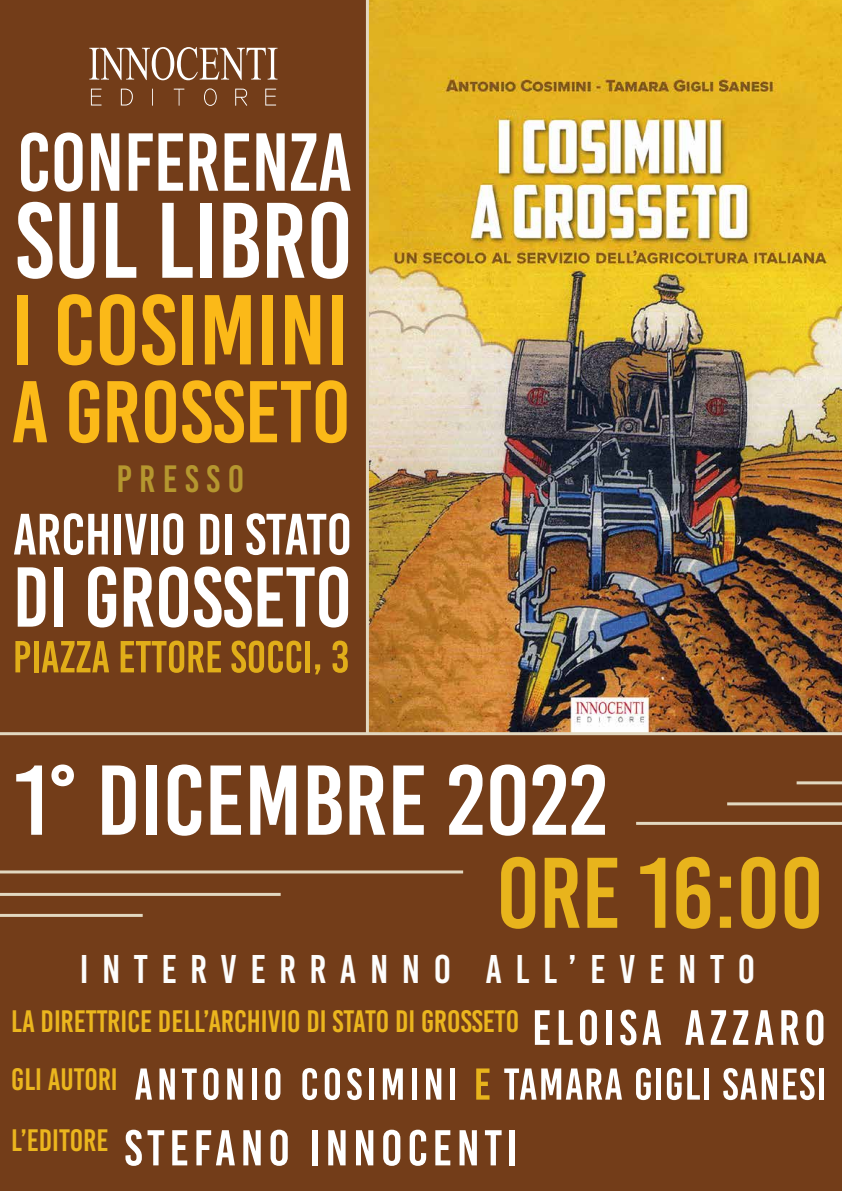
<style>
.page{position:relative;width:842px;height:1191px;background:#733d19}
.page>*{position:absolute;margin:0;border:0;box-sizing:border-box;transform-origin:0 0}
.t1{font:107px "Bebas Kai";color:#fff}
.t2{font:100px "Bebas Kai";color:#e8b41c}
.t3{font:98.9px "Bebas Kai";color:#fff}
.t4{font:98.9px "Bebas Kai";color:#fbb918}
.t5{font:87.4px "Bebas Kai";color:#fbb918}
.t6{font:82px "Bebas Kai";color:#fff}
.t7{font:40px "Bebas Kai";letter-spacing:.34em;color:#fdfdfc}
.t8{font:38px "Bebas Kai";letter-spacing:.2em;color:#b5972f}
.t9{font:31px/59.7px "Bebas Kai";color:#ebb61e}
</style>
<div class="page">
<img style="left:369px;top:0;width:473px;height:732px">
<hr style="left:366px;top:0;width:3px;height:733px;background:#e2d8c0">
<hr style="left:0;top:732px;width:842px;height:3px;background:#e2d8c0">
<hr style="left:0;top:870px;width:463px;height:3px;background:#e2d8c0">
<hr style="left:636px;top:822px;width:206px;height:3px;background:#e2d8c0">
<hr style="left:727px;top:802px;width:115px;height:3px;background:#e2d8c0">
<hr style="left:797px;top:781px;width:45px;height:3px;background:#e2d8c0">
<hr style="left:0;top:893px;width:281px;height:3px;background:#e2d8c0">
<hr style="left:0;top:914px;width:143px;height:3px;background:#e2d8c0">
<svg style="left:89px;top:47px;width:188px;height:33px"></svg>
<svg style="left:91px;top:89px;width:11px;height:16px"></svg>
<svg style="left:121px;top:89px;width:12px;height:16px"></svg>
<svg style="left:152px;top:89px;width:1px;height:17px"></svg>
<svg style="left:174px;top:89px;width:10px;height:17px"></svg>
<svg style="left:204px;top:88px;width:13px;height:18px"></svg>
<svg style="left:235px;top:89px;width:12px;height:17px"></svg>
<svg style="left:265px;top:89px;width:11px;height:16px"></svg>
<svg style="left:14px;top:513px;width:94px;height:42px"></svg>
<div style="left:114px;top:514px;width:7px;height:40px;background:#fff"></div>
<svg style="left:125px;top:514px;width:22px;height:40px"></svg>
<div style="left:151px;top:514px;width:6px;height:40px;background:#fff"></div>
<svg style="left:163px;top:513px;width:20px;height:42px"></svg>
<svg style="left:200px;top:514px;width:19px;height:40px"></svg>
<div style="left:225px;top:514px;width:6px;height:40px;background:#fff"></div>
<svg style="left:246px;top:513px;width:103px;height:42px"></svg>
<svg style="left:18px;top:567px;width:27px;height:59px"></svg>
<div style="left:54px;top:567px;width:9px;height:59px;background:#fff"></div>
<svg style="left:88px;top:566px;width:28px;height:61px"></svg>
<svg style="left:124px;top:566px;width:64px;height:61px"></svg>
<svg style="left:194px;top:566px;width:58px;height:61px"></svg>
<svg style="left:258px;top:566px;width:90px;height:61px"></svg>
<svg style="left:15px;top:641px;width:15px;height:31px"></svg>
<hr style="left:34px;top:641px;width:4px;height:31px;background:#e1ae19">
<svg style="left:42px;top:641px;width:67px;height:31px"></svg>
<svg style="left:121px;top:640px;width:100px;height:33px"></svg>
<svg style="left:231px;top:640px;width:70px;height:33px"></svg>
<div style="left:305px;top:641px;width:5px;height:31px;background:#e1ae19"></div>
<svg style="left:315px;top:664px;width:5px;height:10px"></svg>
<svg style="left:333px;top:640px;width:15px;height:33px"></svg>
<svg style="left:535px;top:1010px;width:15px;height:34px"></svg>
<svg style="left:559px;top:1010px;width:14px;height:34px"></svg>
<svg style="left:580px;top:1009px;width:17px;height:36px"></svg>
<div style="left:607px;top:1010px;width:5px;height:34px;background:#fff"></div>
<svg style="left:620px;top:1009px;width:16px;height:36px"></svg>
<svg style="left:642px;top:1010px;width:19px;height:34px"></svg>
<svg style="left:685px;top:1010px;width:19px;height:34px"></svg>
<svg style="left:711px;top:1010px;width:15px;height:34px"></svg>
<svg style="left:733px;top:1010px;width:15px;height:34px"></svg>
<svg style="left:755px;top:1010px;width:18px;height:34px"></svg>
<svg style="left:781px;top:1010px;width:18px;height:34px"></svg>
<svg style="left:806px;top:1009px;width:17px;height:36px"></svg>
<svg style="left:135px;top:1068px;width:17px;height:31px"></svg>
<svg style="left:159px;top:1068px;width:16px;height:31px"></svg>
<svg style="left:182px;top:1068px;width:15px;height:31px"></svg>
<svg style="left:203px;top:1068px;width:15px;height:32px"></svg>
<svg style="left:227px;top:1068px;width:16px;height:31px"></svg>
<hr style="left:252px;top:1068px;width:4px;height:31px;background:#fff">
<svg style="left:265px;top:1068px;width:15px;height:32px"></svg>
<svg style="left:302px;top:1068px;width:15px;height:32px"></svg>
<svg style="left:325px;top:1068px;width:15px;height:32px"></svg>
<svg style="left:347px;top:1068px;width:15px;height:32px"></svg>
<div style="left:369px;top:1068px;width:5px;height:31px;background:#fff"></div>
<svg style="left:383px;top:1068px;width:20px;height:31px"></svg>
<div style="left:412px;top:1068px;width:5px;height:31px;background:#fff"></div>
<svg style="left:426px;top:1068px;width:15px;height:31px"></svg>
<div style="left:450px;top:1068px;width:5px;height:31px;background:#fff"></div>
<svg style="left:476px;top:1068px;width:13px;height:31px"></svg>
<svg style="left:504px;top:1068px;width:118px;height:31px"></svg>
<svg style="left:636px;top:1068px;width:15px;height:32px"></svg>
<div style="left:656px;top:1068px;width:5px;height:31px;background:#fff"></div>
<svg style="left:667px;top:1068px;width:33px;height:32px"></svg>
<div style="left:704px;top:1068px;width:5px;height:31px;background:#fff"></div>
<svg style="left:723px;top:1068px;width:54px;height:32px"></svg>
<svg style="left:783px;top:1068px;width:31px;height:32px"></svg>
<hr style="left:819px;top:1068px;width:4px;height:31px;background:#fff">
<svg style="left:125px;top:1129px;width:17px;height:36px"></svg>
<svg style="left:148px;top:1130px;width:16px;height:35px"></svg>
<svg style="left:172px;top:1130px;width:15px;height:35px"></svg>
<svg style="left:196px;top:1130px;width:39px;height:35px"></svg>
<svg style="left:243px;top:1130px;width:18px;height:35px"></svg>
<svg style="left:271px;top:1129px;width:17px;height:36px"></svg>
<div style="left:312px;top:1130px;width:6px;height:35px;background:#fff"></div>
<svg style="left:328px;top:1130px;width:18px;height:35px"></svg>
<svg style="left:356px;top:1130px;width:17px;height:35px"></svg>
<svg style="left:383px;top:1129px;width:17px;height:36px"></svg>
<svg style="left:410px;top:1129px;width:16px;height:36px"></svg>
<svg style="left:435px;top:1130px;width:15px;height:35px"></svg>
<svg style="left:459px;top:1130px;width:18px;height:35px"></svg>
<svg style="left:485px;top:1130px;width:17px;height:35px"></svg>
<div style="left:510px;top:1130px;width:5px;height:35px;background:#fff"></div>
<h3 class="t6" style="left:17px;top:118px;width:336px">CONFERENZA</h3>
<h1 class="t1" style="left:16px;top:183px;width:339px">SUL LIBRO</h1>
<h3 class="t4" style="left:11px;top:277px;width:339px">I COSIMINI</h3>
<h3 class="t5" style="left:11px;top:365px;width:341px">A GROSSETO</h3>
<p class="t8" style="left:116px;top:458px;width:129px">PRESSO</p>
<h3 class="t3" style="left:14px;top:747px;width:595px">1° DICEMBRE 2022</h3>
<h2 class="t2" style="left:496px;top:839px;width:328px">ORE 16:00</h2>
<p class="t7" style="left:80px;top:948px;width:677px">INTERVERRANNO ALL’EVENTO</p>
<p class="t9" style="left:11px;top:991px;width:509px">LA DIRETTRICE DELL’ARCHIVIO DI STATO DI GROSSETO<br>GLI AUTORI<br>L’EDITORE</p>
</div>
